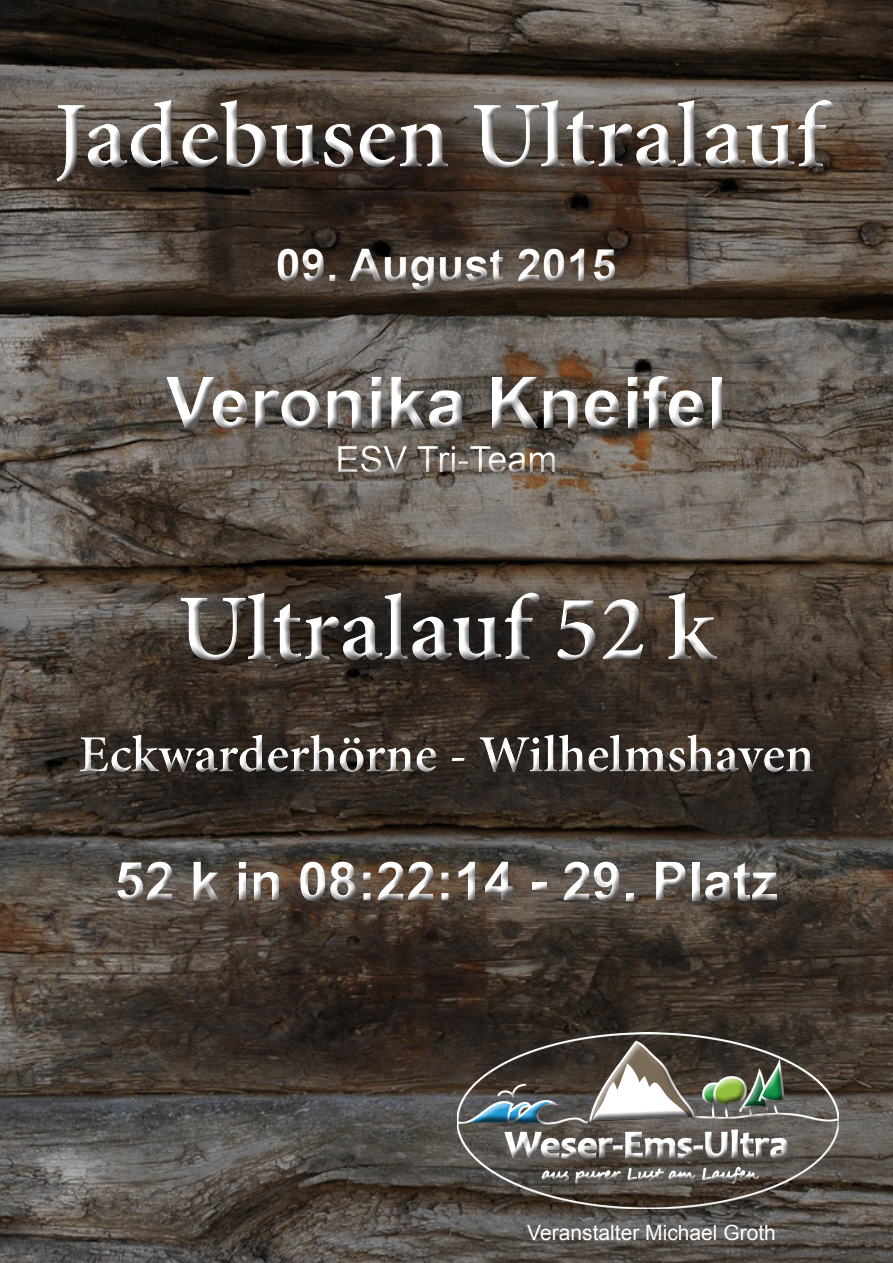
<style>
.page{position:relative;width:893px;height:1263px;background:#fff}
.page>*{position:absolute;margin:0;border:0;box-sizing:border-box;transform-origin:0 0}
.t1{font:600 94.5px "Minion Pro";color:#fff}
.t2{font:700 72px "Arial";color:#fff}
.t3{font:700 54px "Arial";color:#fff}
.t4{font:600 52.5px "Minion Pro";color:#fff}
.t5{font:700 45px "Arial";color:#fff}
.t6{font:36px "Arial";color:#fff}
.t7{font:21px "Arial";color:#fff}
</style>
<div class="page">
<img style="left:0;top:0;width:893px;height:1263px">
<div style="left:156px;top:365px;width:574px;height:114px;background:#fff;opacity:.75"></div>
<div style="left:166px;top:369px;width:566px;height:114px;background:#231f20;opacity:.75"></div>
<div style="left:267px;top:237px;width:356px;height:56px;background:#fff;opacity:.75"></div>
<div style="left:271px;top:242px;width:356px;height:59px;background:#231f20;opacity:.75"></div>
<div style="left:457px;top:1034px;width:382px;height:175px;background:#231f20;opacity:.75"></div>
<div style="left:107px;top:851px;width:678px;height:57px;background:#fff;opacity:.75"></div>
<div style="left:111px;top:854px;width:677px;height:58px;background:#231f20;opacity:.75"></div>
<div style="left:46px;top:89px;width:796px;height:100px;background:#fff;opacity:.75"></div>
<div style="left:48px;top:93px;width:796px;height:100px;background:#231f20;opacity:.75"></div>
<div style="left:170px;top:581px;width:556px;height:86px;background:#fff;opacity:.75"></div>
<div style="left:172px;top:585px;width:557px;height:86px;background:#231f20;opacity:.75"></div>
<div style="left:70px;top:724px;width:752px;height:55px;background:#fff;opacity:.75"></div>
<div style="left:71px;top:727px;width:753px;height:56px;background:#231f20;opacity:.75"></div>
<p class="t1" style="left:54px;top:71px;width:773px">Jadebusen Ultralauf</p>
<p class="t5" style="left:276px;top:235px;width:342px">09. August 2015</p>
<p class="t2" style="left:166px;top:355px;width:562px">Veronika Kneifel</p>
<p class="t6" style="left:335px;top:435px;width:224px">ESV Tri-Team</p>
<p class="t1" style="left:178px;top:564px;width:539px">Ultralauf 52 k</p>
<p class="t4" style="left:79px;top:718px;width:737px">Eckwarderhörne - Wilhelmshaven</p>
<p class="t3" style="left:115px;top:845px;width:665px">52 k in 08:22:14 - 29. Platz</p>
<p class="t7" style="left:527px;top:1219px;width:250px">Veranstalter Michael Groth</p>
</div>
